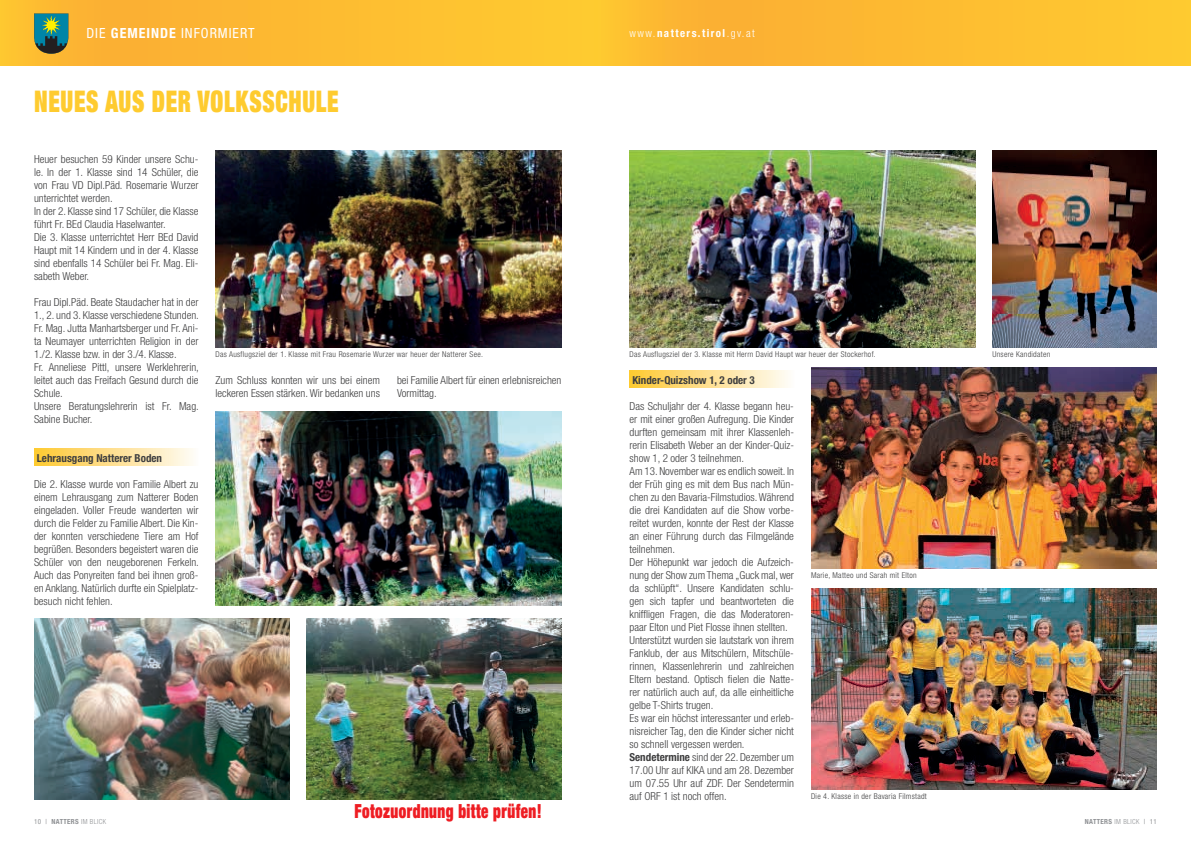
<style>
.page{position:relative;width:1191px;height:842px;background:#fff}
.page>*{position:absolute;margin:0;border:0;box-sizing:border-box;transform-origin:0 0}
.t1{font:900 expanded 29.9px "Helvetica Neue";letter-spacing:.03em;color:#fecb2f;scale:.77 1}
.t2{font:900 expanded 19.5px "Helvetica Neue";letter-spacing:.03em;color:#ee1d23;scale:.77 1}
.t3{font:condensed 14px "Helvetica Neue";letter-spacing:.07em;color:#fff}
.t4{font:300 condensed 11px/13px "Helvetica Neue";color:#3e3e3f}
.t5{font:700 condensed 11px "Helvetica Neue";color:#3e3e3f}
.t6{font:700 condensed 11px "Helvetica Neue";letter-spacing:.13em;color:#fff}
.t7{font:300 condensed 8px "Helvetica Neue";letter-spacing:.035em;color:#3e3e3f}
.t8{font:700 condensed 7px "Helvetica Neue";letter-spacing:.05em;color:#8f9194}
.s1{font-weight:700}
.s2{font-weight:300}
.s3{font-weight:400}
</style>
<div class="page">
<div style="left:0;top:0;width:595px;height:65px;background:linear-gradient(to bottom,#fdbc31,#fdbc31)"></div>
<div style="left:595px;top:0;width:596px;height:65px;background:linear-gradient(to bottom,#fdbc31,#fdbc31)"></div>
<svg style="left:34px;top:13px;width:34px;height:41px"></svg>
<div style="left:34px;top:449px;width:164px;height:17px;background:linear-gradient(to right,#fec832,#fefbf7)"></div>
<img style="left:215px;top:150px;width:346px;height:198px">
<img style="left:215px;top:411px;width:346px;height:194px">
<img style="left:34px;top:618px;width:255px;height:181px">
<img style="left:306px;top:618px;width:255px;height:181px">
<div style="left:629px;top:371px;width:165px;height:17px;background:linear-gradient(to right,#fec831,#fefbf9)"></div>
<img style="left:811px;top:367px;width:346px;height:201px">
<img style="left:992px;top:150px;width:165px;height:198px">
<img style="left:811px;top:588px;width:346px;height:201px">
<img style="left:629px;top:150px;width:346px;height:198px">
<p class="t3" style="left:86px;top:25px;width:170px">DIE <span class="s1">GEMEINDE</span> INFORMIERT</p>
<h1 class="t1" style="left:34px;top:82px;width:397px">NEUES AUS DER VOLKSSCHULE</h1>
<p class="t6" style="left:629px;top:26px;width:127px"><span class="s2">www.</span>natters.tirol<span class="s2">.gv.at</span></p>
<p class="t4" style="left:34px;top:152px;width:166px">Heuer besuchen 59 Kinder unsere Schu&shy;le. In der 1. Klasse sind 14 Schüler, die von Frau VD Dipl.Päd. Rosemarie Wurzer unterrichtet werden.<br>In der 2. Klasse sind 17 Schüler, die Klasse führt Fr. BEd Claudia Haselwanter.<br>Die 3. Klasse unterrichtet Herr BEd David Haupt mit 14 Kindern und in der 4. Klasse sind ebenfalls 14 Schüler bei Fr. Mag. Eli&shy;sabeth Weber.</p>
<p class="t4" style="left:34px;top:295px;width:166px">Frau Dipl.Päd. Beate Staudacher hat in der 1., 2. und 3. Klasse verschiedene Stunden.<br>Fr. Mag. Jutta Manhartsberger und Fr. Ani&shy;ta Neumayer unterrichten Religion in der 1./2. Klasse bzw. in der 3./4. Klasse.<br>Fr. Anneliese Pittl, unsere Werklehrerin, leitet auch das Freifach Gesund durch die Schule.<br>Unsere Beratungslehrerin ist Fr. Mag.<br>Sabine Bucher.</p>
<p class="t5" style="left:37px;top:451px;width:127px">Lehrausgang Natterer Boden</p>
<p class="t4" style="left:34px;top:477px;width:166px;text-align:justify">Die 2. Klasse wurde von Familie Albert zu einem Lehrausgang zum Natterer Boden eingeladen. Voller Freude wanderten wir durch die Felder zu Familie Albert. Die Kin&shy;der konnten verschiedene Tiere am Hof begrüßen. Besonders begeistert waren die Schüler von den neugeborenen Ferkeln.<br>Auch das Ponyreiten fand bei ihnen groß&shy;en Anklang. Natürlich durfte ein Spielplatz&shy;besuch nicht fehlen.</p>
<p class="t7" style="left:215px;top:350px;width:269px">Das Ausflugsziel der 1. Klasse mit Frau Rosemarie Wurzer war heuer der Natterer See.</p>
<p class="t7" style="left:629px;top:350px;width:248px">Das Ausflugsziel der 3. Klasse mit Herrn David Haupt war heuer der Stockerhof.</p>
<p class="t4" style="left:215px;top:373px;width:166px">Zum Schluss konnten wir uns bei einem leckeren Essen stärken. Wir bedanken uns</p>
<p class="t5" style="left:632px;top:373px;width:124px">Kinder-Quizshow 1, 2 oder 3</p>
<p class="t4" style="left:629px;top:399px;width:166px">Das Schuljahr der 4. Klasse begann heu&shy;er mit einer großen Aufregung. Die Kinder durften gemeinsam mit ihrer Klassenleh&shy;rerin Elisabeth Weber an der Kinder-Quiz&shy;show 1, 2 oder 3 teilnehmen.<br>Am 13. November war es endlich soweit. In der Früh ging es mit dem Bus nach Mün&shy;chen zu den Bavaria-Filmstudios. Während die drei Kandidaten auf die Show vorbe&shy;reitet wurden, konnte der Rest der Klasse an einer Führung durch das Filmgelände teilnehmen.<br>Der Höhepunkt war jedoch die Aufzeich&shy;nung der Show zum Thema „Guck mal, wer da schlüpft“. Unsere Kandidaten schlu&shy;gen sich tapfer und beantworteten die kniffligen Fragen, die das Moderatoren&shy;paar Elton und Piet Flosse ihnen stellten.<br>Unterstützt wurden sie lautstark von ihrem Fanklub, der aus Mitschülern, Mitschüle&shy;rinnen, Klassenlehrerin und zahlreichen Eltern bestand. Optisch fielen die Natte&shy;rer natürlich auch auf, da alle einheitliche gelbe T-Shirts trugen.<br>Es war ein höchst interessanter und erleb&shy;nisreicher Tag, den die Kinder sicher nicht so schnell vergessen werden.<br><span class="s1">Sendetermine</span> sind der 22. Dezember um 17.00 Uhr auf KIKA und am 28. Dezember um 07.55 Uhr auf ZDF. Der Sendetermin auf ORF 1 ist noch offen.</p>
<p class="t4" style="left:397px;top:373px;width:166px">bei Familie Albert für einen erlebnisreichen<br>Vormittag.</p>
<p class="t7" style="left:811px;top:570px;width:107px">Marie, Matteo und Sarah mit Elton</p>
<p class="t7" style="left:811px;top:791px;width:117px">Die 4. Klasse in der Bavaria Filmstadt</p>
<p class="t7" style="left:992px;top:350px;width:59px">Unsere Kandidaten</p>
<h2 class="t2" style="left:354px;top:799px;width:245px">Fotozuordnung bitte prüfen!</h2>
<p class="t8" style="left:34px;top:817px;width:74px"><span class="s3">10 |</span> NATTERS <span class="s2">IM BLICK</span></p>
<p class="t8" style="left:1084px;top:817px;width:74px">NATTERS <span class="s2">IM BLICK</span> <span class="s3">| 11</span></p>
</div>
